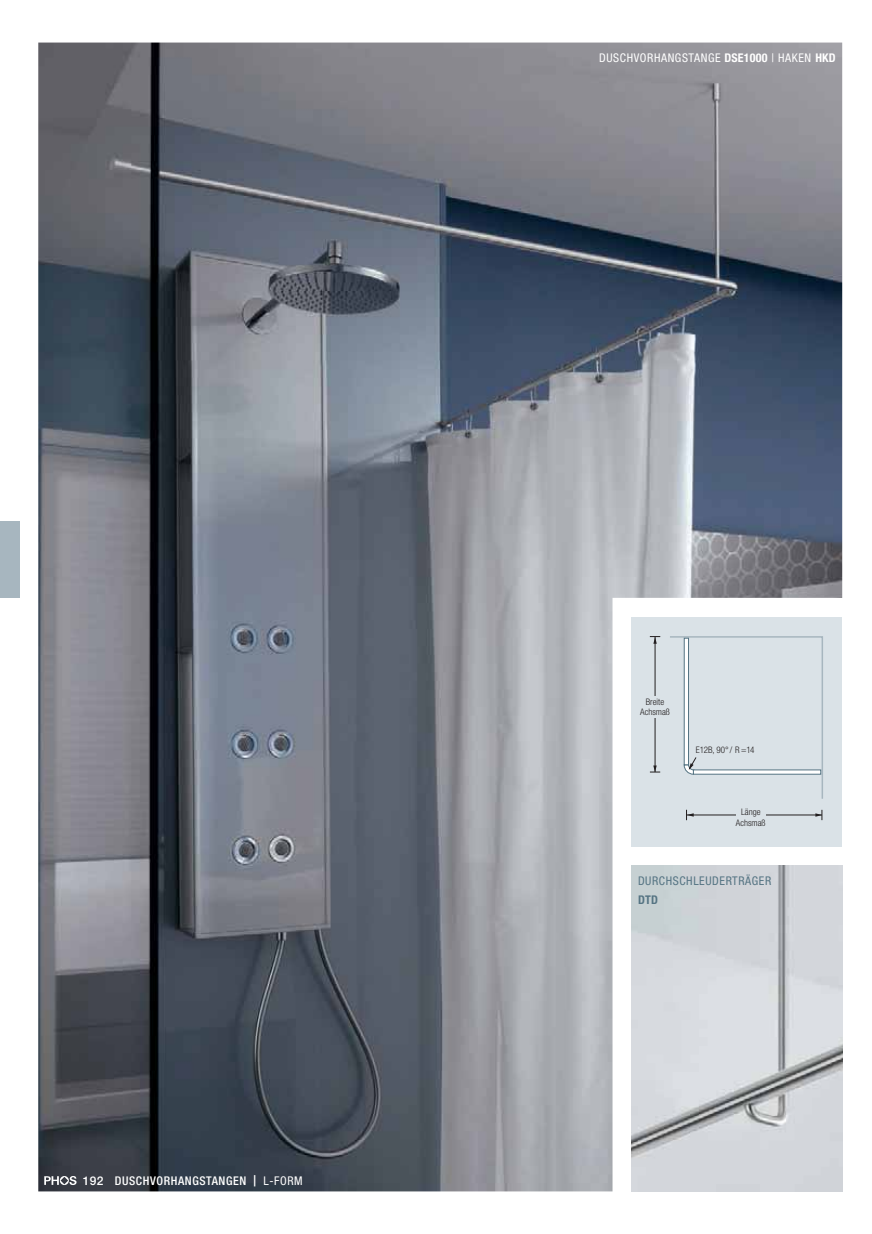
<style>
.page{position:relative;width:872px;height:1234px;background:#fff}
.page>*{position:absolute;margin:0;border:0;box-sizing:border-box;transform-origin:0 0}
.t1{font:condensed 12px "Helvetica Neue LT Std";letter-spacing:.05em;color:#fff}
.t2{font:500 condensed 12px "Helvetica Neue LT Std";letter-spacing:.05em;color:#fff}
.t3{font:condensed 12px "Helvetica Neue LT Std";letter-spacing:.05em;color:#557483}
.t4{font:700 condensed 12px "Helvetica Neue LT Std";color:#557483}
.t5{font:300 condensed 9px/10.8px "Helvetica Neue LT Std";color:#231f20;text-align:center}
.s1{font-stretch:normal}
.s2{font-stretch:normal;font-size:11.25px}
.s3{font-weight:400}
.s4{font-weight:700}
</style>
<div class="page">
<img style="left:38px;top:43px;width:804px;height:1148px">
<img style="left:631px;top:865px;width:211px;height:326px">
<div style="left:631px;top:617px;width:211px;height:229px;background:#dae2e7"></div>
<hr style="left:655px;top:636px;width:1px;height:135px;background:#231f20">
<hr style="left:686px;top:814px;width:136px;height:1px;background:#231f20">
<svg style="left:815px;top:809px;width:7px;height:11px"></svg>
<svg style="left:686px;top:809px;width:7px;height:11px"></svg>
<svg style="left:650px;top:765px;width:10px;height:7px"></svg>
<svg style="left:650px;top:636px;width:10px;height:7px"></svg>
<svg style="left:670px;top:636px;width:153px;height:163px"></svg>
<div style="left:640px;top:696px;width:30px;height:21px;background:#dae2e7"></div>
<div style="left:736px;top:808px;width:29px;height:24px;background:#dae2e7"></div>
<div style="left:691px;top:746px;width:68px;height:9px;background:#dae2e7"></div>
<div style="left:0;top:521px;width:19px;height:76px;background:#a7b6bf"></div>
<svg style="left:44px;top:1175px;width:33px;height:9px"></svg>
<h1 class="t2" style="left:83px;top:1176px;width:221px"><span class="s1">192</span> DUSCHVORHANGSTANGEN <span class="s2">|</span> <span class="s3">L-FORM</span></h1>
<h1 class="t1" style="left:599px;top:53px;width:238px">DUSCHVORHANGSTANGE <span class="s4">DSE1000</span> | HAKEN <span class="s4">HKD</span></h1>
<p class="t5" style="left:640px;top:697px;width:31px">Breite<br>Achsmaß</p>
<p class="t5" style="left:696px;top:745px;width:60px">E12B, 90° / R =14</p>
<p class="t5" style="left:736px;top:807px;width:31px">Länge<br>Achsmaß</p>
<h1 class="t3" style="left:638px;top:876px;width:135px">DURCHSCHLEUDERTRÄGER</h1>
<h1 class="t4" style="left:638px;top:892px;width:22px">DTD</h1>
</div>
